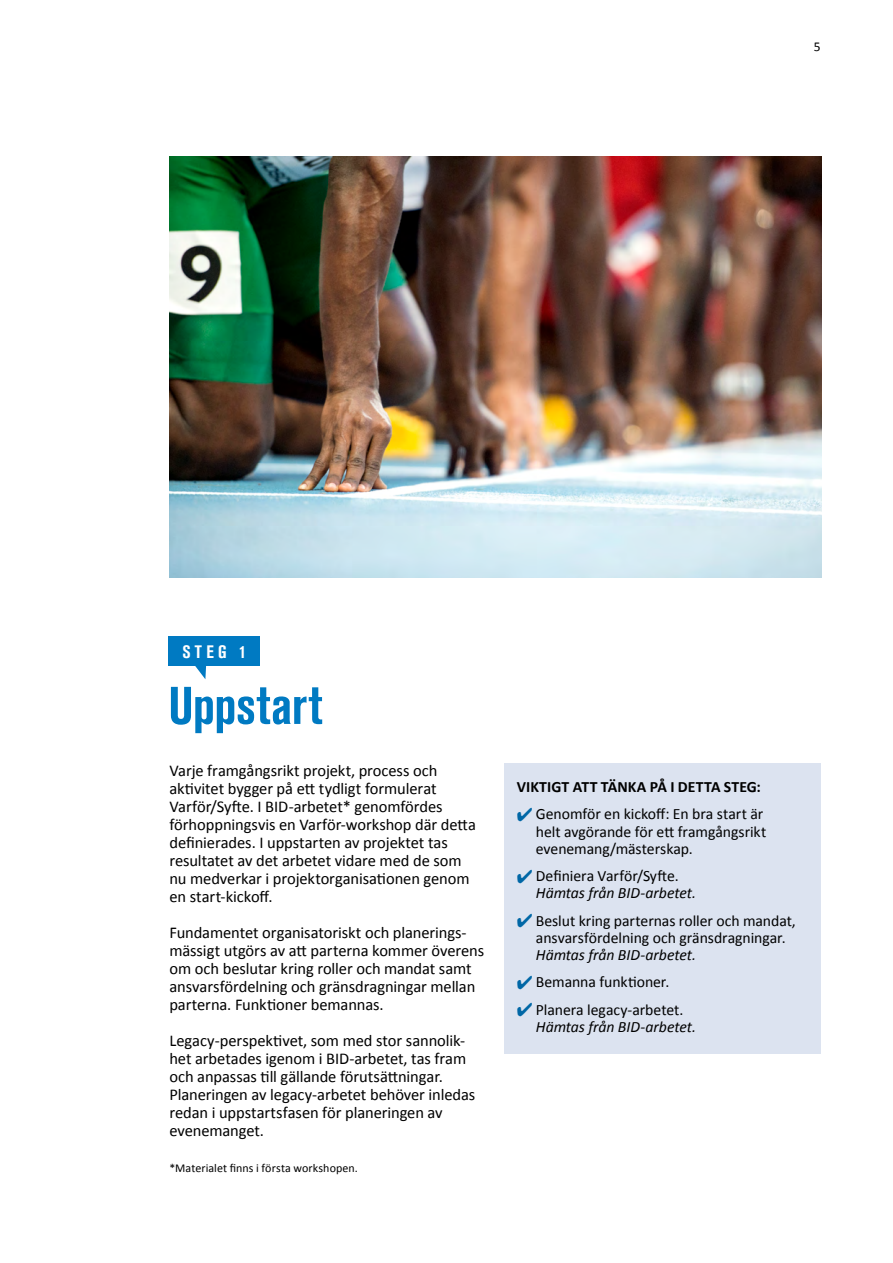
<style>
.page{position:relative;width:893px;height:1263px;background:#fff}
.page>*{position:absolute;margin:0;border:0;box-sizing:border-box;transform-origin:0 0}
.t1{font:700 condensed 52.5px "Akzidenz Grotesk BE";color:#007ac2}
.t2{font:700 condensed 17.85px "Akzidenz Grotesk BE";color:#fff}
.t3{font:16.5px/18px "Calibri";letter-spacing:-.005em;color:#000}
.t4{font:15.75px/17.2px "Calibri";letter-spacing:-.005em;color:#000}
.t5{font:700 15.75px "Calibri";color:#000}
.t6{font:italic 15.75px "Calibri";letter-spacing:-.005em;color:#000}
.t7{font:13.5px "Calibri";color:#000}
.t8{font:12px "Calibri";letter-spacing:.005em;color:#000}
.s1{color:#0067a6}
.s2{font-style:italic}
</style>
<div class="page">
<div style="left:504px;top:763px;width:317px;height:291px;background:#dce3f0"></div>
<img style="left:170px;top:157px;width:651px;height:421px">
<div style="left:169px;top:636px;width:91px;height:30px;background:#007ac2"></div>
<svg style="left:195px;top:666px;width:11px;height:13px"></svg>
<p class="t7" style="left:814px;top:38px;width:8px">5</p>
<p class="t2" style="left:182px;top:641px;width:65px">STEG 1</p>
<h1 class="t1" style="left:168px;top:676px;width:156px">Uppstart</h1>
<p class="t3" style="left:169px;top:761px;width:308px">Varje framgångsrikt projekt, process och aktivitet bygger på ett tydligt formulerat Varför/Syfte. I BID-arbetet* genomfördes förhoppningsvis en Varför-workshop där detta definierades. I uppstarten av projektet tas resultatet av det arbetet vidare med de som nu medverkar i projektorganisationen genom en start-kickoff.</p>
<p class="t3" style="left:169px;top:923px;width:316px">Fundamentet organisatoriskt och planerings&shy;mässigt utgörs av att parterna kommer överens om och beslutar kring roller och mandat samt ansvarsfördelning och gränsdragningar mellan parterna. Funktioner bemannas.</p>
<p class="t3" style="left:169px;top:1031px;width:307px">Legacy-perspektivet, som med stor sannolik&shy;het arbetades igenom i BID-arbetet, tas fram och anpassas till gällande förutsättningar.<br>Planeringen av legacy-arbetet behöver inledas redan i uppstartsfasen för planeringen av evenemanget.</p>
<p class="t8" style="left:169px;top:1160px;width:190px">*Materialet finns i första workshopen.</p>
<p class="t5" style="left:517px;top:777px;width:246px">VIKTIGT ATT TÄNKA PÅ I DETTA STEG:</p>
<p class="t4" style="left:536px;top:805px;width:232px;text-indent:-19px"><span class="s1">✔</span> Genomför en kickoff: En bra start är helt avgörande för ett framgångsrikt evenemang/mästerskap.</p>
<p class="t4" style="left:536px;top:867px;width:162px;text-indent:-19px"><span class="s1">✔</span> Definiera Varför/Syfte.<br><span class="s2">Hämtas från BID-arbetet.</span></p>
<p class="t4" style="left:517px;top:912px;width:280px;text-align:center"><span class="s1">✔</span> Beslut kring parternas roller och mandat, ansvarsfördelning och gränsdragningar.</p>
<p class="t6" style="left:536px;top:944px;width:162px">Hämtas från BID-arbetet.</p>
<p class="t4" style="left:517px;top:973px;width:154px"><span class="s1">✔</span> Bemanna funktioner.</p>
<p class="t4" style="left:536px;top:1001px;width:162px;text-indent:-19px"><span class="s1">✔</span> Planera legacy-arbetet.<br><span class="s2">Hämtas från BID-arbetet.</span></p>
</div>
